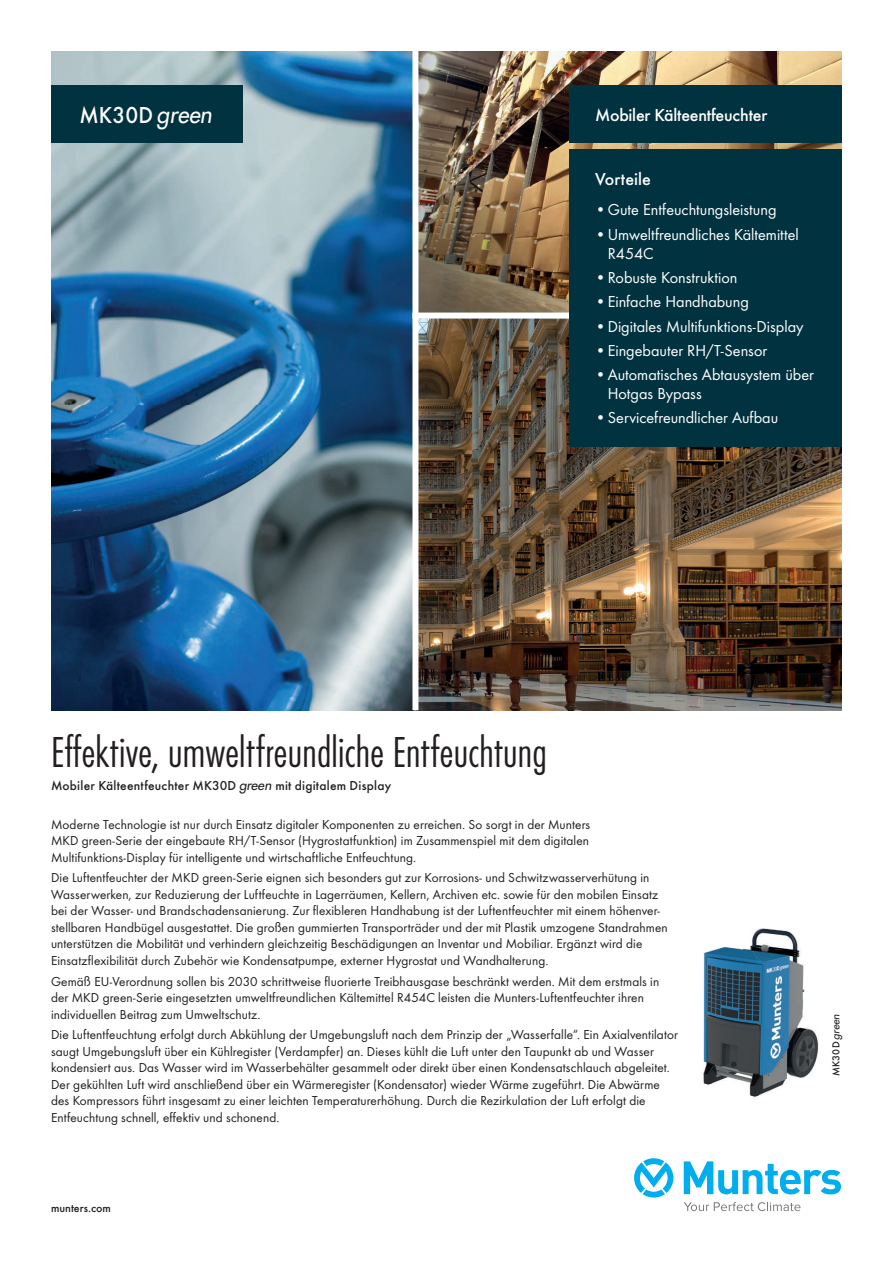
<style>
.page{position:relative;width:893px;height:1263px;background:#fff}
.page>*{position:absolute;margin:0;border:0;box-sizing:border-box;transform-origin:0 0}
.t1{font:300 45px "Futura Con";letter-spacing:-.005em;color:#231f20}
.t2{font:500 24px "Futura";letter-spacing:.005em;color:#fff;scale:.95 1}
.t3{font:500 18px "Futura";letter-spacing:-.015em;color:#fff}
.t4{font:500 18px "Futura";letter-spacing:.005em;color:#fff}
.t5{font:16.5px/19.8px "Futura Boo";color:#fff}
.t6{font:13.5px/16.5px "Futura Boo";letter-spacing:.01em;color:#231f20}
.t7{font:500 13.5px "Futura";letter-spacing:.015em;color:#231f20}
.t8{font:500 12px "Futura";color:#231f20}
.t9{font:500 10.5px "Futura";letter-spacing:.015em;color:#231f20}
.s1{font-weight:400;font-style:italic}
</style>
<div class="page">
<img style="left:51px;top:51px;width:791px;height:659px">
<div style="left:51px;top:85px;width:191px;height:57px;background:#00323f"></div>
<svg style="left:684px;top:1161px;width:157px;height:33px"></svg>
<svg style="left:634px;top:1158px;width:39px;height:39px"></svg>
<svg style="left:684px;top:1202px;width:116px;height:9px"></svg>
<div style="left:412px;top:313px;width:427px;height:6px;background:#fff"></div>
<div style="left:412px;top:51px;width:6px;height:659px;background:#fff"></div>
<div style="left:570px;top:85px;width:272px;height:57px;background:#00323f"></div>
<div style="left:570px;top:149px;width:272px;height:297px;background:#00323f"></div>
<img style="left:703px;top:928px;width:116px;height:169px">
<h2 class="t2" style="left:79px;top:101px;width:141px">MK30D <span class="s1">green</span></h2>
<h3 class="t3" style="left:595px;top:104px;width:174px">Mobiler Kälteentfeuchter</h3>
<h3 class="t4" style="left:595px;top:169px;width:58px">Vorteile</h3>
<p class="t5" style="left:595px;top:200px;width:183px">• Gute Entfeuchtungsleistung</p>
<p class="t5" style="left:608px;top:224px;width:193px;text-indent:-13px">• Umweltfreundliches Kältemittel<br>R454C</p>
<p class="t5" style="left:595px;top:268px;width:144px">• Robuste Konstruktion</p>
<p class="t5" style="left:595px;top:292px;width:155px">• Einfache Handhabung</p>
<p class="t5" style="left:595px;top:316px;width:210px">• Digitales Multifunktions-Display</p>
<p class="t5" style="left:595px;top:340px;width:174px">• Eingebauter RH/T-Sensor</p>
<p class="t5" style="left:608px;top:364px;width:208px;text-indent:-13px">• Automatisches Abtausystem über<br>Hotgas Bypass</p>
<p class="t5" style="left:595px;top:408px;width:185px">• Servicefreundlicher Aufbau</p>
<h1 class="t1" style="left:51px;top:726px;width:498px">Effektive, umweltfreundliche Entfeuchtung</h1>
<p class="t7" style="left:51px;top:777px;width:342px">Mobiler Kälteentfeuchter MK30D <span class="s1">green</span> mit digitalem Display</p>
<p class="t6" style="left:51px;top:816px;width:541px;text-align:justify">Moderne Technologie ist nur durch Einsatz digitaler Komponenten zu erreichen. So sorgt in der Munters MKD green-Serie der eingebaute RH/T-Sensor (Hygrostatfunktion) im Zusammenspiel mit dem digitalen Multifunktions-Display für intelligente und wirtschaftliche Entfeuchtung.</p>
<p class="t6" style="left:51px;top:870px;width:618px">Die Luftentfeuchter der MKD green-Serie eignen sich besonders gut zur Korrosions- und Schwitzwasserverhütung in Wasserwerken, zur Reduzierung der Luftfeuchte in Lagerräumen, Kellern, Archiven etc. sowie für den mobilen Einsatz bei der Wasser- und Brandschadensanierung. Zur flexibleren Handhabung ist der Luftentfeuchter mit einem höhenver&shy;stellbaren Handbügel ausgestattet. Die großen gummierten Transporträder und der mit Plastik umzogene Standrahmen unterstützen die Mobilität und verhindern gleichzeitig Beschädigungen an Inventar und Mobiliar. Ergänzt wird die Einsatzflexibilität durch Zubehör wie Kondensatpumpe, externer Hygrostat und Wandhalterung.</p>
<p class="t6" style="left:51px;top:973px;width:610px">Gemäß EU-Verordnung sollen bis 2030 schrittweise fluorierte Treibhausgase beschränkt werden. Mit dem erstmals in der MKD green-Serie eingesetzten umweltfreundlichen Kältemittel R454C leisten die Munters-Luftentfeuchter ihren individuellen Beitrag zum Umweltschutz.</p>
<p class="t6" style="left:51px;top:1026px;width:628px">Die Luftentfeuchtung erfolgt durch Abkühlung der Umgebungsluft nach dem Prinzip der „Wasserfalle“. Ein Axialventilator saugt Umgebungsluft über ein Kühlregister (Verdampfer) an. Dieses kühlt die Luft unter den Taupunkt ab und Wasser kondensiert aus. Das Wasser wird im Wasserbehälter gesammelt oder direkt über einen Kondensatschlauch abgeleitet.<br>Der gekühlten Luft wird anschließend über ein Wärmeregister (Kondensator) wieder Wärme zugeführt. Die Abwärme des Kompressors führt insgesamt zu einer leichten Temperaturerhöhung. Durch die Rezirkulation der Luft erfolgt die Entfeuchtung schnell, effektiv und schonend.</p>
<p class="t8" style="left:51px;top:1200px;width:61px">munters.com</p>
<p class="t9" style="left:830px;top:1076px;width:63px;rotate:-90deg">MK30D <span class="s1">green</span></p>
</div>
